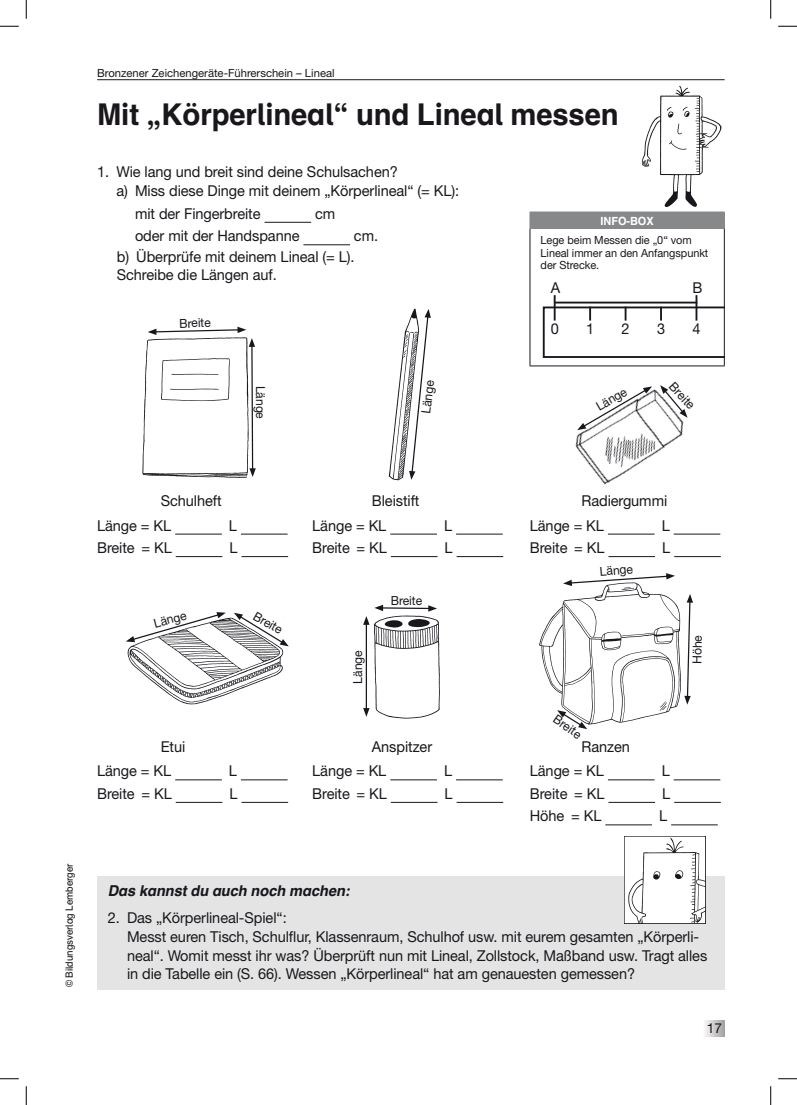
<style>
.page{position:relative;width:797px;height:1105px;background:#fff}
.page>*{position:absolute;margin:0;border:0;box-sizing:border-box;transform-origin:0 0}
.Kapitelüberschrift{font:700 30px "Auer Schulbuch";letter-spacing:-.005em;color:#1a171c}
.Grundschrift_AB{font:15px/18.8px "Helvetica Neue";letter-spacing:-.005em;color:#1a171c}
.Grundschrift_Inhalts{font:15px/18.8px "Helvetica Neue";letter-spacing:-.005em;color:#1a171c}
.Grundschrift_Inhalts-2{font:italic 700 15px "Auer Schulbuch";letter-spacing:-.005em;color:#1a171c}
.t1{font:13.75px "Helvetica Neue";color:#1a171c}
.Grundschrift_Inhalts-3{font:12.5px "Helvetica Neue";letter-spacing:-.005em;color:#1a171c}
.Grundschrift_Inhalts-4{font:11.25px/12.5px "Helvetica Neue";letter-spacing:-.005em;color:#1a171c}
.Grundschrift_Inhalts-5{font:700 11.25px "Auer Schulbuch";letter-spacing:-.005em;color:#fff}
.Bildunterschrift{font:10px "Auer Schulbuch";letter-spacing:-.005em;color:#1a171c}
</style>
<div class="page">
<div style="left:702px;top:1020px;width:22px;height:16px;background:linear-gradient(to right,#fff,#aca9a8)"></div>
<hr style="left:97px;top:79px;width:627px;height:1px;background:#1a171c">
<hr style="left:264px;top:222px;width:47px;height:1px;background:#1a171c">
<hr style="left:303px;top:245px;width:47px;height:1px;background:#1a171c">
<hr style="left:175px;top:534px;width:47px;height:1px;background:#1a171c">
<hr style="left:241px;top:534px;width:46px;height:1px;background:#1a171c">
<hr style="left:390px;top:534px;width:47px;height:1px;background:#1a171c">
<hr style="left:456px;top:534px;width:46px;height:1px;background:#1a171c">
<hr style="left:608px;top:534px;width:46px;height:1px;background:#1a171c">
<hr style="left:673px;top:534px;width:47px;height:1px;background:#1a171c">
<hr style="left:176px;top:556px;width:46px;height:1px;background:#1a171c">
<hr style="left:241px;top:556px;width:47px;height:1px;background:#1a171c">
<hr style="left:391px;top:556px;width:46px;height:1px;background:#1a171c">
<hr style="left:456px;top:556px;width:47px;height:1px;background:#1a171c">
<hr style="left:608px;top:556px;width:47px;height:1px;background:#1a171c">
<hr style="left:674px;top:556px;width:46px;height:1px;background:#1a171c">
<hr style="left:175px;top:780px;width:47px;height:1px;background:#1a171c">
<hr style="left:241px;top:780px;width:46px;height:1px;background:#1a171c">
<hr style="left:390px;top:780px;width:47px;height:1px;background:#1a171c">
<hr style="left:456px;top:780px;width:46px;height:1px;background:#1a171c">
<hr style="left:608px;top:780px;width:46px;height:1px;background:#1a171c">
<hr style="left:673px;top:780px;width:47px;height:1px;background:#1a171c">
<hr style="left:176px;top:802px;width:46px;height:1px;background:#1a171c">
<hr style="left:241px;top:802px;width:47px;height:1px;background:#1a171c">
<hr style="left:391px;top:802px;width:46px;height:1px;background:#1a171c">
<hr style="left:456px;top:802px;width:47px;height:1px;background:#1a171c">
<hr style="left:608px;top:802px;width:47px;height:1px;background:#1a171c">
<hr style="left:674px;top:802px;width:46px;height:1px;background:#1a171c">
<hr style="left:605px;top:825px;width:47px;height:1px;background:#1a171c">
<hr style="left:671px;top:825px;width:46px;height:1px;background:#1a171c">
<img style="left:641px;top:85px;width:81px;height:122px">
<div style="left:97px;top:876px;width:627px;height:114px;background:#e5e4e5"></div>
<img style="left:624px;top:837px;width:81px;height:86px">
<img style="left:142px;top:340px;width:105px;height:138px">
<svg style="left:148px;top:327px;width:108px;height:150px"></svg>
<img style="left:388px;top:308px;width:28px;height:173px">
<svg style="left:409px;top:309px;width:22px;height:171px"></svg>
<img style="left:575px;top:389px;width:113px;height:96px">
<svg style="left:660px;top:385px;width:27px;height:33px"></svg>
<svg style="left:577px;top:386px;width:75px;height:44px"></svg>
<img style="left:539px;top:586px;width:142px;height:139px">
<svg style="left:563px;top:573px;width:112px;height:13px"></svg>
<svg style="left:684px;top:594px;width:9px;height:111px"></svg>
<svg style="left:557px;top:710px;width:30px;height:19px"></svg>
<img style="left:374px;top:620px;width:66px;height:99px">
<hr style="left:366px;top:623px;width:1px;height:87px;background:#1a171c">
<svg style="left:363px;top:605px;width:74px;height:20px"></svg>
<svg style="left:363px;top:708px;width:6px;height:9px"></svg>
<img style="left:127px;top:617px;width:157px;height:88px">
<svg style="left:126px;top:612px;width:100px;height:30px"></svg>
<svg style="left:234px;top:613px;width:55px;height:33px"></svg>
<div style="left:530px;top:212px;width:194px;height:16px;background:#87888a"></div>
<hr style="left:529px;top:229px;width:1px;height:137px;background:#1a171c">
<hr style="left:724px;top:229px;width:1px;height:137px;background:#1a171c">
<hr style="left:529px;top:366px;width:195px;height:1px;background:#1a171c">
<svg style="left:529px;top:212px;width:1px;height:16px"></svg>
<svg style="left:724px;top:212px;width:1px;height:16px"></svg>
<hr style="left:529px;top:228px;width:195px;height:1px;background:#87888a">
<hr style="left:553px;top:295px;width:2px;height:26px;background:#1a171c">
<svg style="left:542px;top:306px;width:182px;height:53px"></svg>
<hr style="left:695px;top:295px;width:2px;height:26px;background:#1a171c">
<hr style="left:554px;top:302px;width:143px;height:1px;background:#1a171c">
<svg style="left:0;top:25px;width:19px;height:2px"></svg>
<svg style="left:778px;top:25px;width:19px;height:2px"></svg>
<svg style="left:0;top:1078px;width:19px;height:1px"></svg>
<svg style="left:778px;top:1078px;width:19px;height:1px"></svg>
<svg style="left:25px;top:0;width:2px;height:19px"></svg>
<svg style="left:25px;top:1086px;width:2px;height:19px"></svg>
<svg style="left:770px;top:0;width:1px;height:19px"></svg>
<svg style="left:770px;top:1086px;width:1px;height:19px"></svg>
<p class="Grundschrift_Inhalts-4" style="left:97px;top:66px;width:239px">Bronzener Zeichengeräte-Führerschein – Lineal</p>
<p class="Kapitelüberschrift" style="left:97px;top:95px;width:523px">Mit „Körperlineal“ und Lineal messen</p>
<p class="Grundschrift_AB" style="left:116px;top:163px;width:344px;text-indent:-19px">1. Wie lang und breit sind deine Schulsachen?<br>a) Miss diese Dinge mit deinem „Körperlineal“ (= KL):</p>
<p class="Grundschrift_AB" style="left:135px;top:204px;width:127px">mit der Fingerbreite</p>
<p class="Grundschrift_AB" style="left:315px;top:204px;width:22px">cm</p>
<p class="Grundschrift_AB" style="left:135px;top:226px;width:166px">oder mit der Handspanne</p>
<p class="Grundschrift_AB" style="left:354px;top:226px;width:26px">cm.</p>
<p class="Grundschrift_AB" style="left:117px;top:247px;width:239px">b) Überprüfe mit deinem Lineal (= L).<br>Schreibe die Längen auf.</p>
<p class="Grundschrift_Inhalts-5" style="left:600px;top:213px;width:55px">INFO-BOX</p>
<p class="Grundschrift_Inhalts-4" style="left:540px;top:234px;width:169px">Lege beim Messen die „0“ vom<br>Lineal immer an den Anfangspunkt der Strecke.</p>
<p class="Grundschrift_AB" style="left:550px;top:278px;width:11px">A</p>
<p class="Grundschrift_AB" style="left:692px;top:278px;width:11px">B</p>
<p class="Grundschrift_Inhalts-3" style="left:179px;top:316px;width:33px;rotate:-2deg">Breite</p>
<p class="Grundschrift_Inhalts-3" style="left:268px;top:386px;width:35px;rotate:90deg">Länge</p>
<p class="Grundschrift_AB" style="left:550px;top:319px;width:10px">0</p>
<p class="Grundschrift_AB" style="left:586px;top:319px;width:10px">1</p>
<p class="Grundschrift_AB" style="left:621px;top:319px;width:10px">2</p>
<p class="Grundschrift_AB" style="left:657px;top:319px;width:10px">3</p>
<p class="Grundschrift_AB" style="left:692px;top:319px;width:10px">4</p>
<p class="Grundschrift_Inhalts-3" style="left:418px;top:412px;width:35px;rotate:-83deg">Länge</p>
<p class="Grundschrift_Inhalts-3" style="left:593px;top:401px;width:35px;rotate:-30deg">Länge</p>
<p class="Grundschrift_Inhalts-3" style="left:677px;top:379px;width:33px;rotate:47deg">Breite</p>
<p class="Bildunterschrift" style="left:63px;top:987px;width:125px;rotate:-90deg">© Bildungsverlag Lemberger</p>
<p class="Grundschrift_AB" style="left:161px;top:491px;width:62px">Schulheft</p>
<p class="Grundschrift_AB" style="left:372px;top:491px;width:49px">Bleistift</p>
<p class="Grundschrift_AB" style="left:581px;top:491px;width:87px">Radiergummi</p>
<p class="Grundschrift_AB" style="left:97px;top:516px;width:76px">Länge = KL</p>
<p class="Grundschrift_AB" style="left:229px;top:516px;width:10px">L</p>
<p class="Grundschrift_AB" style="left:312px;top:516px;width:76px">Länge = KL</p>
<p class="Grundschrift_AB" style="left:444px;top:516px;width:10px">L</p>
<p class="Grundschrift_AB" style="left:530px;top:516px;width:76px">Länge = KL</p>
<p class="Grundschrift_AB" style="left:661px;top:516px;width:10px">L</p>
<p class="Grundschrift_AB" style="left:97px;top:538px;width:76px">Breite = KL</p>
<p class="Grundschrift_AB" style="left:229px;top:538px;width:10px">L</p>
<p class="Grundschrift_AB" style="left:312px;top:538px;width:76px">Breite = KL</p>
<p class="Grundschrift_AB" style="left:444px;top:538px;width:10px">L</p>
<p class="Grundschrift_AB" style="left:530px;top:538px;width:76px">Breite = KL</p>
<p class="Grundschrift_AB" style="left:662px;top:538px;width:10px">L</p>
<p class="Grundschrift_Inhalts-3" style="left:152px;top:616px;width:35px;rotate:-15deg">Länge</p>
<p class="Grundschrift_Inhalts-3" style="left:258px;top:608px;width:33px;rotate:30deg">Breite</p>
<p class="Grundschrift_Inhalts-3" style="left:350px;top:684px;width:35px;rotate:-90deg">Länge</p>
<p class="Grundschrift_Inhalts-3" style="left:391px;top:593px;width:33px">Breite</p>
<p class="Grundschrift_Inhalts-3" style="left:599px;top:564px;width:35px;rotate:-5deg">Länge</p>
<p class="Grundschrift_Inhalts-3" style="left:559px;top:712px;width:33px;rotate:35deg">Breite</p>
<p class="Grundschrift_AB" style="left:161px;top:737px;width:26px">Etui</p>
<p class="Grundschrift_AB" style="left:372px;top:737px;width:62px">Anspitzer</p>
<p class="Grundschrift_AB" style="left:581px;top:737px;width:50px">Ranzen</p>
<p class="Grundschrift_AB" style="left:97px;top:761px;width:76px">Länge = KL</p>
<p class="Grundschrift_AB" style="left:229px;top:761px;width:10px">L</p>
<p class="Grundschrift_AB" style="left:312px;top:761px;width:76px">Länge = KL</p>
<p class="Grundschrift_AB" style="left:444px;top:761px;width:10px">L</p>
<p class="Grundschrift_AB" style="left:530px;top:761px;width:76px">Länge = KL</p>
<p class="Grundschrift_AB" style="left:661px;top:761px;width:10px">L</p>
<p class="Grundschrift_AB" style="left:97px;top:784px;width:76px">Breite = KL</p>
<p class="Grundschrift_AB" style="left:229px;top:784px;width:10px">L</p>
<p class="Grundschrift_AB" style="left:312px;top:784px;width:76px">Breite = KL</p>
<p class="Grundschrift_AB" style="left:444px;top:784px;width:10px">L</p>
<p class="Grundschrift_AB" style="left:530px;top:784px;width:76px">Breite = KL</p>
<p class="Grundschrift_AB" style="left:662px;top:784px;width:10px">L</p>
<p class="Grundschrift_AB" style="left:530px;top:806px;width:73px">Höhe = KL</p>
<p class="Grundschrift_AB" style="left:659px;top:806px;width:10px">L</p>
<p class="Grundschrift_Inhalts-3" style="left:689px;top:664px;width:30px;rotate:-89deg">Höhe</p>
<p class="Grundschrift_Inhalts-2" style="left:108px;top:881px;width:243px">Das kannst du auch noch machen:</p>
<p class="Grundschrift_Inhalts" style="left:127px;top:908px;width:582px;text-indent:-19px">2. Das „Körperlineal-Spiel“:<br>Messt euren Tisch, Schulflur, Klassenraum, Schulhof usw. mit eurem gesamten „Körperli&shy;neal“. Womit messt ihr was? Überprüft nun mit Lineal, Zollstock, Maßband usw. Tragt alles in die Tabelle ein (S. 66). Wessen „Körperlineal“ hat am genauesten gemessen?</p>
<p class="t1" style="left:706px;top:1020px;width:17px">17</p>
</div>
